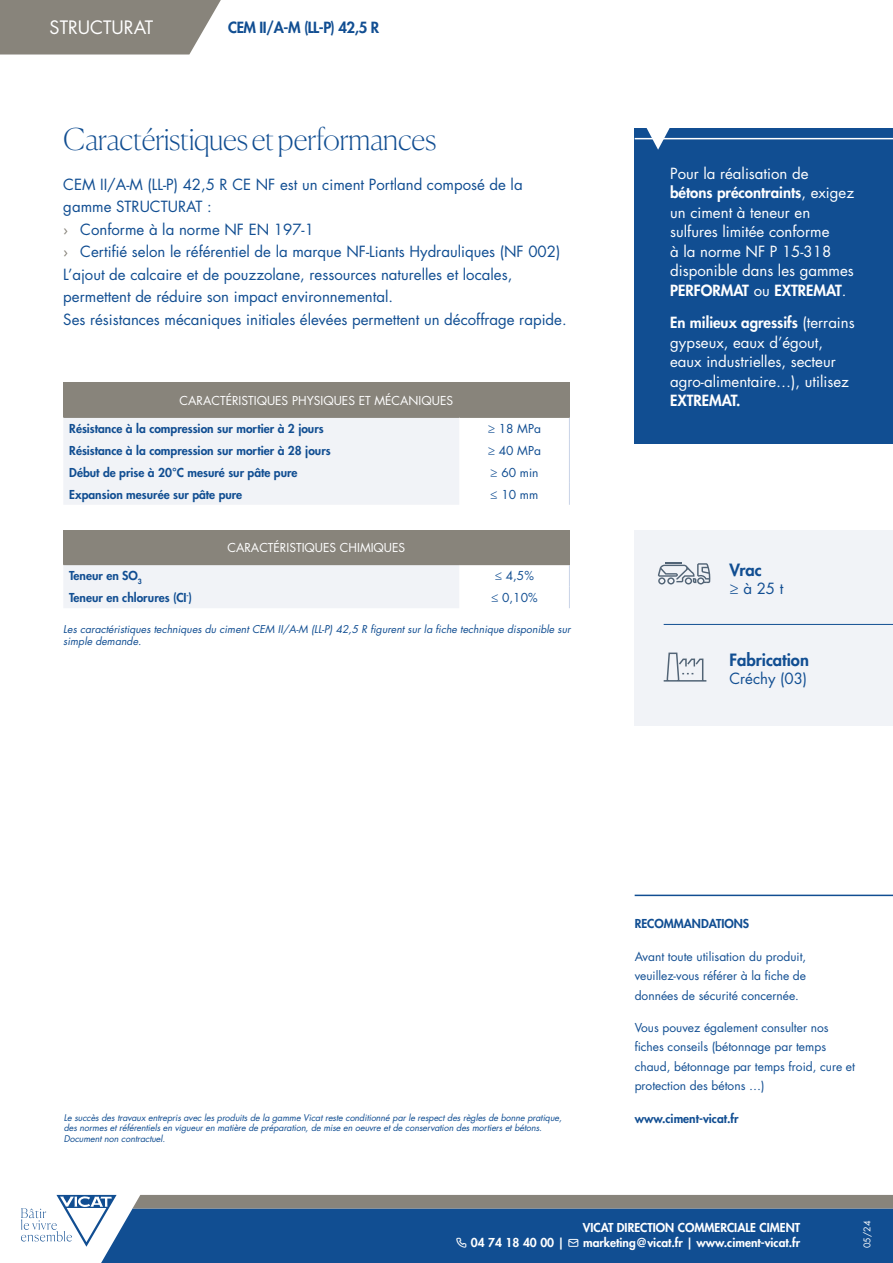
<style>
.page{position:relative;width:893px;height:1263px;background:#fff}
.page>*{position:absolute;margin:0;border:0;box-sizing:border-box;transform-origin:0 0}
.t1{font:100 30px "Canela";letter-spacing:-.02em;color:#114e92}
.t2{font:18px "Futura Std";color:#fff}
.t3{font:800 16.5px "Futura Std";color:#114e92}
.t4{font:15px/22.5px "Futura Std";color:#114e92}
.t5{font:15px/19.5px "Futura Std";color:#fff}
.t6{font:800 15px "Futura Std";letter-spacing:-.03em;color:#114e92}
.t7{font:800 15px "Futura Std";color:#fff}
.t8{font:12px/19.5px "Futura Std";color:#114e92;text-align:justify}
.t9{font:800 12px "Futura Std";color:#114e92}
.t10{font:800 12px "Futura Std";color:#fff}
.t11{font:12px "Futura Std";color:#fff}
.t12{font:italic 10.5px/12.6px "Futura Std";color:#114e92}
.t13{font:italic 9px/10.8px "Futura Std";letter-spacing:-.01em;color:#114e92}
.t14{font:9px "Futura Std";color:#fff}
.s1{color:#88847b}
.s2{font-weight:800}
</style>
<div class="page">
<div style="left:635px;top:128px;width:258px;height:316px;background:#114e92"></div>
<div style="left:635px;top:530px;width:258px;height:195px;background:#f1f3f7"></div>
<svg style="left:0;top:0;width:221px;height:55px;background:#918d85"></svg>
<div style="left:63px;top:383px;width:506px;height:34px;background:#88847b"></div>
<div style="left:64px;top:418px;width:395px;height:87px;background:#f1f3f7"></div>
<svg style="left:569px;top:418px;width:1px;height:87px"></svg>
<hr style="left:63px;top:416px;width:396px;height:2px;background:#88847b">
<hr style="left:459px;top:416px;width:111px;height:2px;background:#88847b">
<div style="left:63px;top:530px;width:506px;height:34px;background:#88847b"></div>
<div style="left:63px;top:565px;width:396px;height:43px;background:#f1f3f7"></div>
<svg style="left:569px;top:565px;width:1px;height:43px"></svg>
<hr style="left:63px;top:564px;width:396px;height:1px;background:#88847b">
<hr style="left:459px;top:564px;width:111px;height:1px;background:#88847b">
<svg style="left:646px;top:128px;width:24px;height:22px"></svg>
<hr style="left:635px;top:138px;width:258px;height:1px;background:#fff">
<hr style="left:635px;top:895px;width:258px;height:1px;background:#114e92">
<svg style="left:658px;top:562px;width:52px;height:22px"></svg>
<svg style="left:663px;top:652px;width:44px;height:30px"></svg>
<hr style="left:664px;top:624px;width:229px;height:1px;background:#114e92">
<svg style="left:21px;top:1195px;width:872px;height:68px;background:#3e6999"></svg>
<p class="t2" style="left:50px;top:15px;width:105px">STRUCTURAT</p>
<p class="t6" style="left:228px;top:18px;width:152px">CEM II/A-M (LL-P) 42,5 R</p>
<h1 class="t1" style="left:63px;top:115px;width:374px">Caractéristiques et performances</h1>
<p class="t4" style="left:63px;top:173px;width:505px">CEM II/A-M (LL-P) 42,5 R CE NF est un ciment Portland composé de la gamme STRUCTURAT :<br><span class="s1">›</span> Conforme à la norme NF EN 197-1<br><span class="s1">›</span> Certifié selon le référentiel de la marque NF-Liants Hydrauliques (NF 002)<br>L’ajout de calcaire et de pouzzolane, ressources naturelles et locales, permettent de réduire son impact environnemental.<br>Ses résistances mécaniques initiales élevées permettent un décoffrage rapide.</p>
<p class="t5" style="left:670px;top:164px;width:185px">Pour la réalisation de <span class="s2">bétons précontraints</span>, exigez un ciment à teneur en sulfures limitée conforme<br>à la norme NF P 15-318 disponible dans les gammes<br><span class="s2">PERFORMAT</span> ou <span class="s2">EXTREMAT</span>.</p>
<p class="t5" style="left:670px;top:313px;width:186px"><span class="s2">En milieux agressifs</span> (terrains gypseux, eaux d’égout, eaux industrielles, secteur agro-alimentaire…), utilisez</p>
<p class="t11" style="left:180px;top:393px;width:275px">CARACTÉRISTIQUES PHYSIQUES ET MÉCANIQUES</p>
<p class="t7" style="left:670px;top:391px;width:72px">EXTREMAT.</p>
<p class="t9" style="left:69px;top:421px;width:256px">Résistance à la compression sur mortier à 2 jours</p>
<p class="t8" style="left:488px;top:419px;width:55px">≥ 18 MPa</p>
<p class="t9" style="left:69px;top:443px;width:263px">Résistance à la compression sur mortier à 28 jours</p>
<p class="t8" style="left:488px;top:441px;width:55px">≥ 40 MPa</p>
<p class="t9" style="left:69px;top:465px;width:230px">Début de prise à 20°C mesuré sur pâte pure</p>
<p class="t8" style="left:490px;top:463px;width:50px">≥ 60 min</p>
<p class="t9" style="left:69px;top:487px;width:174px">Expansion mesurée sur pâte pure</p>
<p class="t8" style="left:490px;top:485px;width:50px">≤ 10 mm</p>
<p class="t11" style="left:227px;top:540px;width:179px">CARACTÉRISTIQUES CHIMIQUES</p>
<p class="t9" style="left:69px;top:568px;width:74px">Teneur en SO<sub>3</sub></p>
<p class="t8" style="left:495px;top:566px;width:41px">≤ 4,5%</p>
<p class="t9" style="left:69px;top:590px;width:124px">Teneur en chlorures (CI<sup>-</sup>)</p>
<p class="t8" style="left:491px;top:588px;width:48px">≤ 0,10%</p>
<p class="t12" style="left:63px;top:623px;width:509px">Les caractéristiques techniques du ciment CEM II/A-M (LL-P) 42,5 R figurent sur la fiche technique disponible sur simple demande.</p>
<p class="t3" style="left:729px;top:560px;width:34px">Vrac</p>
<p class="t4" style="left:729px;top:577px;width:55px">≥ à 25 t</p>
<p class="t3" style="left:729px;top:650px;width:81px">Fabrication</p>
<p class="t4" style="left:729px;top:668px;width:79px">Créchy (03)</p>
<p class="t13" style="left:64px;top:1112px;width:500px">Le succès des travaux entrepris avec les produits de la gamme Vicat reste conditionné par le respect des règles de bonne pratique, des normes et référentiels en vigueur en matière de préparation, de mise en oeuvre et de conservation des mortiers et bétons.<br>Document non contractuel.</p>
<p class="t9" style="left:635px;top:916px;width:116px">RECOMMANDATIONS</p>
<p class="t8" style="left:635px;top:947px;width:173px">Avant toute utilisation du produit, veuillez-vous référer à la fiche de données de sécurité concernée.</p>
<p class="t8" style="left:635px;top:1018px;width:222px;text-align:left">Vous pouvez également consulter nos fiches conseils (bétonnage par temps chaud, bétonnage par temps froid, cure et protection des bétons …)</p>
<p class="t9" style="left:635px;top:1111px;width:105px">www.ciment-vicat.fr</p>
<p class="t10" style="left:583px;top:1220px;width:219px">VICAT DIRECTION COMMERCIALE CIMENT</p>
<p class="t10" style="left:471px;top:1234px;width:95px">04 74 18 40 00 |</p>
<p class="t10" style="left:583px;top:1234px;width:219px">marketing@vicat.fr | www.ciment-vicat.fr</p>
<p class="t14" style="left:862px;top:1248px;width:29px;rotate:-90deg">05/24</p>
</div>
